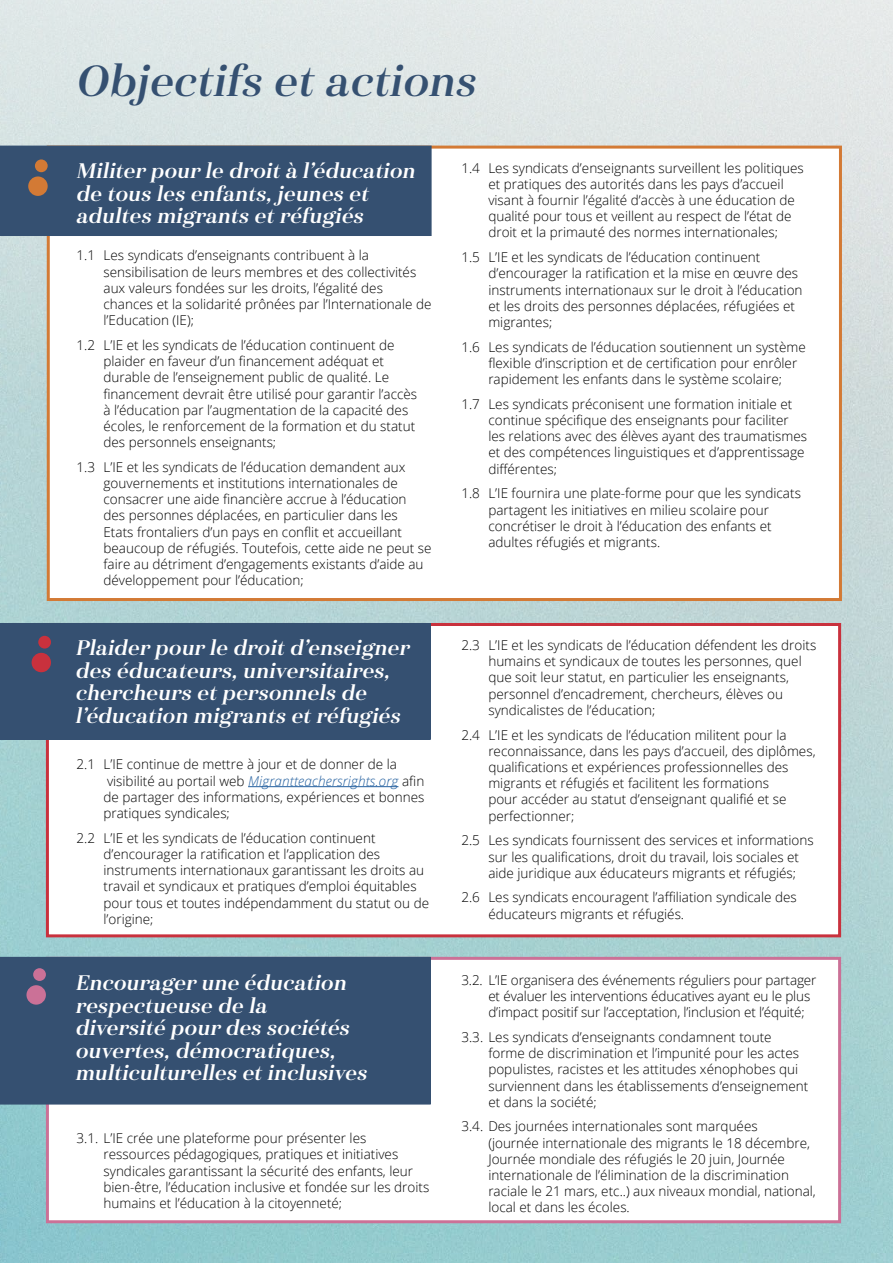
<style>
.page{position:relative;width:893px;height:1263px;background:#fff}
.page>*{position:absolute;margin:0;border:0;box-sizing:border-box;transform-origin:0 0}
.t1{font:43.5px "Haboro Nor Dem It";color:#355071}
.t2{font:21px/22.5px "Haboro Nor Bol It";color:#fff}
.t3{font:300 13.5px/16.2px "Open Sans";color:#000}
.s1{font-style:italic;color:#215e9e}
</style>
<div class="page">
<img style="left:0;top:0;width:893px;height:1263px">
<div style="left:46px;top:623px;width:795px;height:314px;background:#fff;border:3px solid #c9313d"></div>
<div style="left:46px;top:957px;width:795px;height:266px;background:#fff;border:3px solid #cb7197"></div>
<hr style="left:248px;top:786px;width:150px;height:1px;background:#215e9e">
<div style="left:47px;top:146px;width:795px;height:455px;background:#fff;border:3px solid #d37a35"></div>
<div style="left:0;top:146px;width:432px;height:90px;background:#355071"></div>
<div style="left:0;top:623px;width:431px;height:117px;background:#355071"></div>
<div style="left:0;top:957px;width:431px;height:147px;background:#355071"></div>
<div style="left:28px;top:176px;width:20px;height:20px;background:#d37a35;border-radius:50%"></div>
<div style="left:32px;top:653px;width:19px;height:19px;background:#c9313d;border-radius:50%"></div>
<div style="left:26px;top:985px;width:20px;height:20px;background:#cb7197;border-radius:50%"></div>
<div style="left:35px;top:159px;width:13px;height:13px;background:#d37a35;border-radius:50%"></div>
<div style="left:38px;top:636px;width:13px;height:12px;background:#c9313d;border-radius:50%"></div>
<div style="left:33px;top:968px;width:13px;height:13px;background:#cb7197;border-radius:50%"></div>
<h1 class="t1" style="left:77px;top:53px;width:402px">Objectifs et actions</h1>
<h2 class="t2" style="left:77px;top:160px;width:341px">Militer pour le droit à l’éducation de tous les enfants, jeunes et adultes migrants et réfugiés</h2>
<p class="t3" style="left:104px;top:247px;width:329px;text-indent:-27px">1.1 Les syndicats d’enseignants contribuent à la sensibilisation de leurs membres et des collectivités aux valeurs fondées sur les droits, l’égalité des chances et la solidarité prônées par l’Internationale de l’Education (IE);</p>
<p class="t3" style="left:104px;top:337px;width:315px;text-indent:-27px">1.2 L’IE et les syndicats de l’éducation continuent de plaider en faveur d’un financement adéquat et durable de l’enseignement public de qualité. Le financement devrait être utilisé pour garantir l’accès à l’éducation par l’augmentation de la capacité des écoles, le renforcement de la formation et du statut des personnels enseignants;</p>
<p class="t3" style="left:104px;top:458px;width:330px;text-indent:-27px">1.3 L’IE et les syndicats de l’éducation demandent aux gouvernements et institutions internationales de consacrer une aide financière accrue à l’éducation des personnes déplacées, en particulier dans les<br>Etats frontaliers d’un pays en conflit et accueillant beaucoup de réfugiés. Toutefois, cette aide ne peut se faire au détriment d’engagements existants d’aide au développement pour l’éducation;</p>
<h2 class="t2" style="left:76px;top:637px;width:336px">Plaider pour le droit d’enseigner des éducateurs, universitaires, chercheurs et personnels de l’éducation migrants et réfugiés</h2>
<p class="t3" style="left:104px;top:756px;width:322px;text-indent:-27px">2.1 L’IE continue de mettre à jour et de donner de la visibilité au portail web <span class="s1">Migrantteachersrights.org</span> afin de partager des informations, expériences et bonnes pratiques syndicales;</p>
<p class="t3" style="left:104px;top:829px;width:327px;text-indent:-27px">2.2 L’IE et les syndicats de l’éducation continuent d’encourager la ratification et l’application des instruments internationaux garantissant les droits au travail et syndicaux et pratiques d’emploi équitables pour tous et toutes indépendamment du statut ou de l’origine;</p>
<h2 class="t2" style="left:76px;top:972px;width:293px">Encourager une éducation respectueuse de la<br>diversité pour des sociétés ouvertes, démocratiques, multiculturelles et inclusives</h2>
<p class="t3" style="left:104px;top:1130px;width:327px;text-indent:-27px">3.1. L’IE crée une plateforme pour présenter les ressources pédagogiques, pratiques et initiatives syndicales garantissant la sécurité des enfants, leur bien-être, l’éducation inclusive et fondée sur les droits humains et l’éducation à la citoyenneté;</p>
<p class="t3" style="left:488px;top:159px;width:317px;text-indent:-27px">1.4 Les syndicats d’enseignants surveillent les politiques et pratiques des autorités dans les pays d’accueil visant à fournir l’égalité d’accès à une éducation de qualité pour tous et veillent au respect de l’état de droit et la primauté des normes internationales;</p>
<p class="t3" style="left:488px;top:249px;width:316px;text-indent:-27px">1.5 L’IE et les syndicats de l’éducation continuent d’encourager la ratification et la mise en œuvre des instruments internationaux sur le droit à l’éducation et les droits des personnes déplacées, réfugiées et migrantes;</p>
<p class="t3" style="left:488px;top:338px;width:319px;text-indent:-27px">1.6 Les syndicats de l’éducation soutiennent un système flexible d’inscription et de certification pour enrôler rapidement les enfants dans le système scolaire;</p>
<p class="t3" style="left:488px;top:395px;width:320px;text-indent:-27px">1.7 Les syndicats préconisent une formation initiale et continue spécifique des enseignants pour faciliter les relations avec des élèves ayant des traumatismes et des compétences linguistiques et d’apprentissage différentes;</p>
<p class="t3" style="left:488px;top:485px;width:314px;text-indent:-27px">1.8 L’IE fournira une plate-forme pour que les syndicats partagent les initiatives en milieu scolaire pour concrétiser le droit à l’éducation des enfants et adultes réfugiés et migrants.</p>
<p class="t3" style="left:488px;top:637px;width:329px;text-indent:-27px">2.3 L’IE et les syndicats de l’éducation défendent les droits humains et syndicaux de toutes les personnes, quel que soit leur statut, en particulier les enseignants, personnel d’encadrement, chercheurs, élèves ou syndicalistes de l’éducation;</p>
<p class="t3" style="left:488px;top:726px;width:329px;text-indent:-27px">2.4 L’IE et les syndicats de l’éducation militent pour la reconnaissance, dans les pays d’accueil, des diplômes, qualifications et expériences professionnelles des migrants et réfugiés et facilitent les formations<br>pour accéder au statut d’enseignant qualifié et se perfectionner;</p>
<p class="t3" style="left:488px;top:832px;width:327px;text-indent:-27px">2.5 Les syndicats fournissent des services et informations sur les qualifications, droit du travail, lois sociales et aide juridique aux éducateurs migrants et réfugiés;</p>
<p class="t3" style="left:488px;top:889px;width:310px;text-indent:-27px">2.6 Les syndicats encouragent l’affiliation syndicale des éducateurs migrants et réfugiés.</p>
<p class="t3" style="left:488px;top:971px;width:330px;text-indent:-27px">3.2. L’IE organisera des événements réguliers pour partager et évaluer les interventions éducatives ayant eu le plus d’impact positif sur l’acceptation, l’inclusion et l’équité;</p>
<p class="t3" style="left:488px;top:1028px;width:321px;text-indent:-27px">3.3. Les syndicats d’enseignants condamnent toute forme de discrimination et l’impunité pour les actes populistes, racistes et les attitudes xénophobes qui surviennent dans les établissements d’enseignement et dans la société;</p>
<p class="t3" style="left:488px;top:1118px;width:329px;text-indent:-27px">3.4. Des journées internationales sont marquées<br>(journée internationale des migrants le 18 décembre, Journée mondiale des réfugiés le 20 juin, Journée internationale de l’élimination de la discrimination raciale le 21 mars, etc..) aux niveaux mondial, national, local et dans les écoles.</p>
</div>
